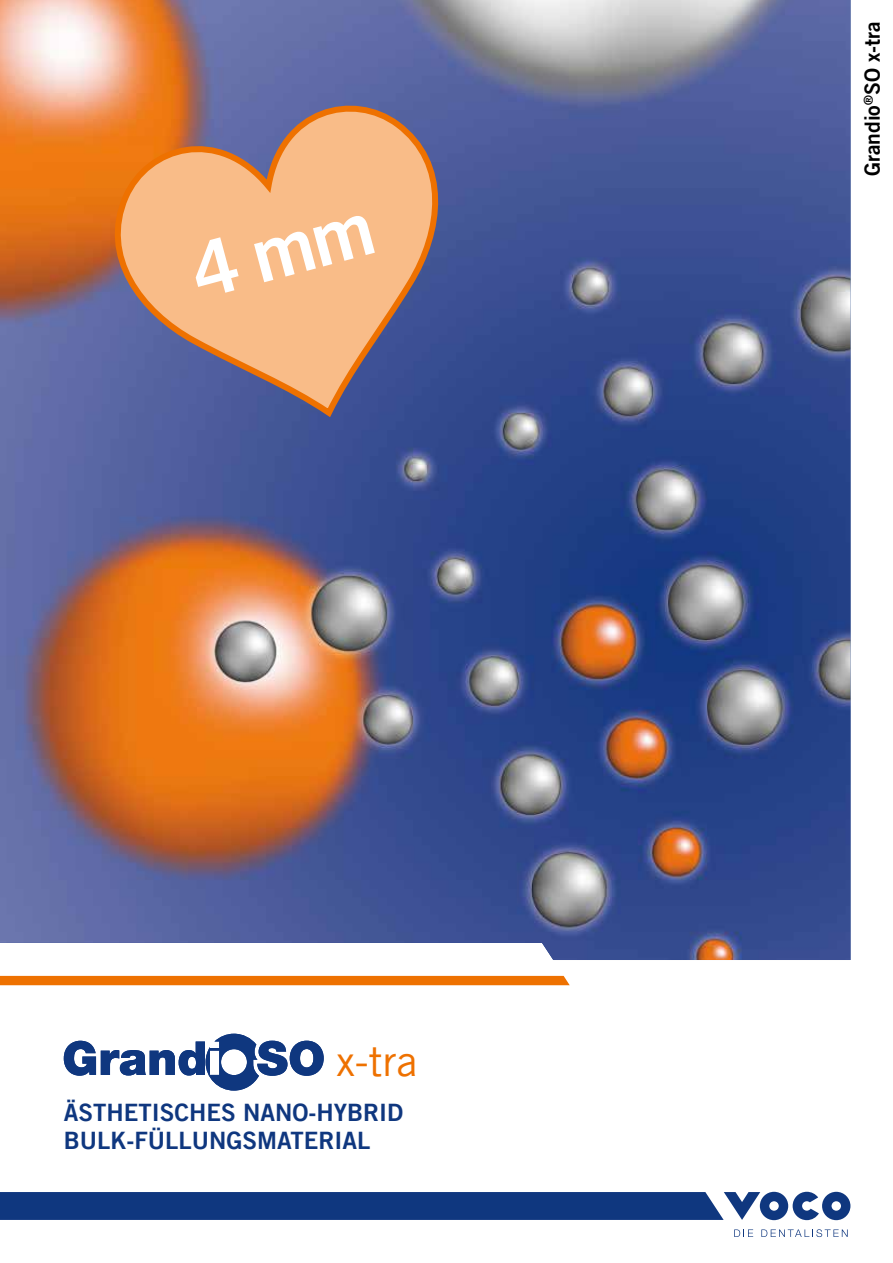
<style>
.page{position:relative;width:893px;height:1263px;background:#fff}
.page>*{position:absolute;margin:0;border:0;box-sizing:border-box;transform-origin:0 0}
.t1{font:41.7px "Trade Gothic LT Com";color:#ee7100}
.t2{font:24px/28.8px "Trade Gothic LT Com Bd 2";color:#0f377f}
.t3{font:21px "Trade Gothic LT Com Bd 2";color:#000}
</style>
<div class="page">
<div style="left:0;top:976px;width:570px;height:9px;background:#ee7100"></div>
<img style="left:0;top:0;width:850px;height:960px">
<svg style="left:0;top:1192px;width:850px;height:28px;background:#214688"></svg>
<svg style="left:734px;top:1229px;width:19px;height:8px"></svg>
<svg style="left:761px;top:1229px;width:87px;height:8px"></svg>
<svg style="left:64px;top:1034px;width:260px;height:56px"></svg>
<svg style="left:100px;top:92px;width:358px;height:330px;background:#ac8880"></svg>
<div style="left:187px;top:214px;width:188px;height:85px;background:#f9bc88"></div>
<h1 class="t1" style="left:336px;top:1036px;width:83px">x-tra</h1>
<p class="t2" style="left:64px;top:1097px;width:112px">ÄSTH ETISCH</p>
<p class="t2" style="left:64px;top:1097px;width:341px;text-indent:143px">ES NANO-HYBRID<br>BULK-FÜLLUNGSMATERIAL</p>
<p class="t3" style="left:859px;top:176px;width:157px;rotate:-90deg">GRANDIO<sup>®</sup>SO X-TRA</p>
</div>
